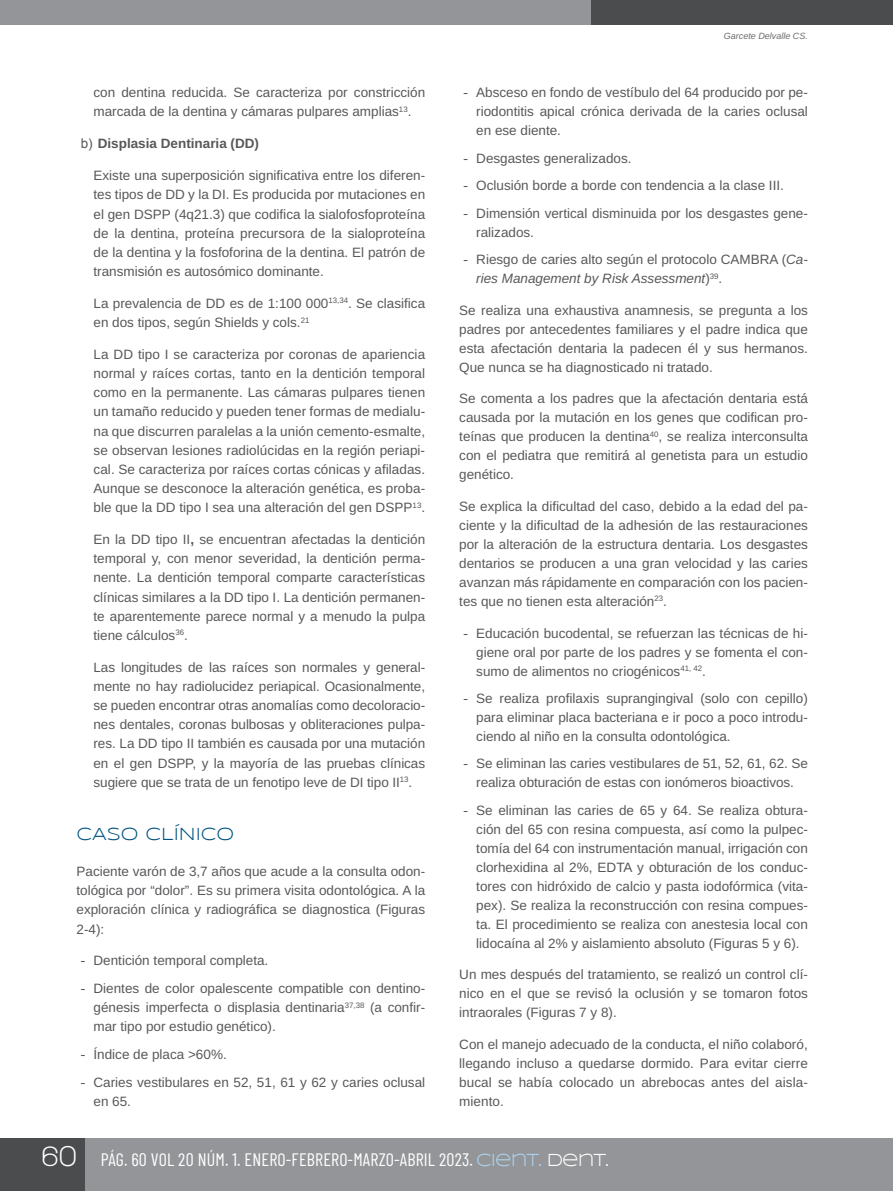
<style>
.page{position:relative;width:893px;height:1191px;background:#fff}
.page>*{position:absolute;margin:0;border:0;box-sizing:border-box;transform-origin:0 0}
.t1{font:18px "Barlow Condensed";letter-spacing:.01em;color:#fff}
.t2{font:18px "Syncopate";color:#015382}
.t3{font:13.5px/18.9px "Arimo";color:#57585a;text-align:justify}
.t4{font:700 13.5px "Arimo";color:#57585a}
.t5{font:italic 9px "Arimo";color:#6c6d70}
.s1{font-family:"Arial";font-weight:400}
.s2{font-weight:700}
.s3{font-family:"Arial"}
.s4{font-style:italic}
.s5{font-family:"Walkway";font-weight:700;font-size:30px}
.s6{font-family:"Syncopate";color:#add2ed}
.s7{font-family:"Syncopate"}
</style>
<div class="page">
<div style="left:0;top:1138px;width:893px;height:53px;background:#939598"></div>
<div style="left:0;top:1138px;width:85px;height:53px;background:#4b4c4d"></div>
<div style="left:0;top:0;width:893px;height:25px;background:#939598"></div>
<div style="left:591px;top:0;width:302px;height:25px;background:#4b4c4d"></div>
<p class="t3" style="left:94px;top:83px;width:333px">con dentina reducida. Se caracteriza por constricción marcada de la dentina y cámaras pulpares amplias<sup>13</sup>.</p>
<p class="t4" style="left:81px;top:134px;width:180px"><span class="s1">b)</span> Displasia Dentinaria (DD)</p>
<p class="t3" style="left:94px;top:166px;width:333px">Existe una superposición significativa entre los diferen&shy;tes tipos de DD y la DI. Es producida por mutaciones en el gen DSPP (4q21.3) que codifica la sialofosfoproteína de la dentina, proteína precursora de la sialoproteína de la dentina y la fosfoforina de la dentina. El patrón de transmisión es autosómico dominante.</p>
<p class="t3" style="left:94px;top:294px;width:333px">La prevalencia de DD es de 1:100 000<sup>13,34</sup>. Se clasifica en dos tipos, según Shields y cols.<sup>21</sup></p>
<p class="t3" style="left:94px;top:345px;width:333px">La DD tipo I se caracteriza por coronas de apariencia normal y raíces cortas, tanto en la dentición temporal como en la permanente. Las cámaras pulpares tienen un tamaño reducido y pueden tener formas de medialu&shy;na que discurren paralelas a la unión cemento-esmalte, se observan lesiones radiolúcidas en la región periapi&shy;cal. Se caracteriza por raíces cortas cónicas y afiladas.<br>Aunque se desconoce la alteración genética, es proba&shy;ble que la DD tipo I sea una alteración del gen DSPP<sup>13</sup>.</p>
<p class="t3" style="left:94px;top:530px;width:333px">En la DD tipo II<span class="s2">,</span> se encuentran afectadas la dentición temporal y, con menor severidad, la dentición perma&shy;nente. La dentición temporal comparte características clínicas similares a la DD tipo I. La dentición permanen&shy;te aparentemente parece normal y a menudo la pulpa tiene cálculos<sup>36</sup>.</p>
<p class="t3" style="left:94px;top:658px;width:333px">Las longitudes de las raíces son normales y general&shy;mente no hay radiolucidez periapical. Ocasionalmente, se pueden encontrar otras anomalías como decoloracio&shy;nes dentales, coronas bulbosas y obliteraciones pulpa&shy;res. La DD tipo II también es causada por una mutación en el gen DSPP, y la mayoría de las pruebas clínicas sugiere que se trata de un fenotipo leve de DI tipo II<sup>13</sup>.</p>
<h1 class="t2" style="left:77px;top:823px;width:159px">CASO CLÍNICO</h1>
<p class="t3" style="left:77px;top:862px;width:350px">Paciente varón de 3,7 años que acude a la consulta odon&shy;tológica por “dolor”. Es su primera visita odontológica. A la exploración clínica y radiográfica se diagnostica (Figuras 2-4):</p>
<p class="t3" style="left:81px;top:951px;width:189px"><span class="s3">-</span> Dentición temporal completa.</p>
<p class="t3" style="left:94px;top:979px;width:333px;text-indent:-13px"><span class="s3">-</span> Dientes de color opalescente compatible con dentino&shy;génesis imperfecta o displasia dentinaria<sup>37,38</sup> (a confir&shy;mar tipo por estudio genético).</p>
<p class="t3" style="left:81px;top:1045px;width:147px"><span class="s3">-</span> Índice de placa &gt;60%.</p>
<p class="t3" style="left:94px;top:1072px;width:333px;text-indent:-13px"><span class="s3">-</span> Caries vestibulares en 52, 51, 61 y 62 y caries oclusal en 65.</p>
<p class="t5" style="left:724px;top:29px;width:86px">Garcete Delvalle CS.</p>
<p class="t3" style="left:476px;top:83px;width:333px;text-indent:-13px"><span class="s3">-</span> Absceso en fondo de vestíbulo del 64 producido por pe&shy;riodontitis apical crónica derivada de la caries oclusal en ese diente.</p>
<p class="t3" style="left:463px;top:149px;width:170px"><span class="s3">-</span> Desgastes generalizados.</p>
<p class="t3" style="left:463px;top:176px;width:322px"><span class="s3">-</span> Oclusión borde a borde con tendencia a la clase III.</p>
<p class="t3" style="left:476px;top:204px;width:333px;text-indent:-13px"><span class="s3">-</span> Dimensión vertical disminuida por los desgastes gene&shy;ralizados.</p>
<p class="t3" style="left:476px;top:250px;width:333px;text-indent:-13px"><span class="s3">-</span> Riesgo de caries alto según el protocolo CAMBRA (<span class="s4">Ca&shy;ries Management by Risk Assessment</span>)<sup>39</sup>.</p>
<p class="t3" style="left:459px;top:301px;width:350px">Se realiza una exhaustiva anamnesis, se pregunta a los padres por antecedentes familiares y el padre indica que esta afectación dentaria la padecen él y sus hermanos.<br>Que nunca se ha diagnosticado ni tratado.</p>
<p class="t3" style="left:459px;top:389px;width:350px">Se comenta a los padres que la afectación dentaria está causada por la mutación en los genes que codifican pro&shy;teínas que producen la dentina<sup>40</sup>, se realiza interconsulta con el pediatra que remitirá al genetista para un estudio genético.</p>
<p class="t3" style="left:459px;top:497px;width:350px">Se explica la dificultad del caso, debido a la edad del pa&shy;ciente y la dificultad de la adhesión de las restauraciones por la alteración de la estructura dentaria. Los desgastes dentarios se producen a una gran velocidad y las caries avanzan más rápidamente en comparación con los pacien&shy;tes que no tienen esta alteración<sup>23</sup>.</p>
<p class="t3" style="left:476px;top:623px;width:333px;text-indent:-13px"><span class="s3">-</span> Educación bucodental, se refuerzan las técnicas de hi&shy;giene oral por parte de los padres y se fomenta el con&shy;sumo de alimentos no criogénicos<sup>41,</sup> <sup>42</sup>.</p>
<p class="t3" style="left:476px;top:689px;width:333px;text-indent:-13px"><span class="s3">-</span> Se realiza profilaxis suprangingival (solo con cepillo) para eliminar placa bacteriana e ir poco a poco introdu&shy;ciendo al niño en la consulta odontológica.</p>
<p class="t3" style="left:463px;top:754px;width:346px;text-align:center"><span class="s3">-</span> Se eliminan las caries vestibulares de 51, 52, 61, 62. Se realiza obturación de estas con ionómeros bioactivos.</p>
<p class="t3" style="left:476px;top:801px;width:333px;text-indent:-13px"><span class="s3">-</span> Se eliminan las caries de 65 y 64. Se realiza obtura&shy;ción del 65 con resina compuesta, así como la pulpec&shy;tomía del 64 con instrumentación manual, irrigación con clorhexidina al 2%, EDTA y obturación de los conduc&shy;tores con hidróxido de calcio y pasta iodofórmica (vita&shy;pex). Se realiza la reconstrucción con resina compues&shy;ta. El procedimiento se realiza con anestesia local con lidocaína al 2% y aislamiento absoluto (Figuras 5 y 6).</p>
<p class="t3" style="left:459px;top:965px;width:350px">Un mes después del tratamiento, se realizó un control clí&shy;nico en el que se revisó la oclusión y se tomaron fotos intraorales (Figuras 7 y 8).</p>
<p class="t3" style="left:459px;top:1035px;width:350px">Con el manejo adecuado de la conducta, el niño colaboró, llegando incluso a quedarse dormido. Para evitar cierre bucal se había colocado un abrebocas antes del aisla&shy;miento.</p>
<h1 class="t1" style="left:41px;top:1146px;width:569px"><span class="s5">60</span> PÁG. 60 VOL 20 NÚM. 1. ENERO-FEBRERO-MARZO-ABRIL 2023. <span class="s6">CIENT.</span> <span class="s7">DENT.</span></h1>
</div>
